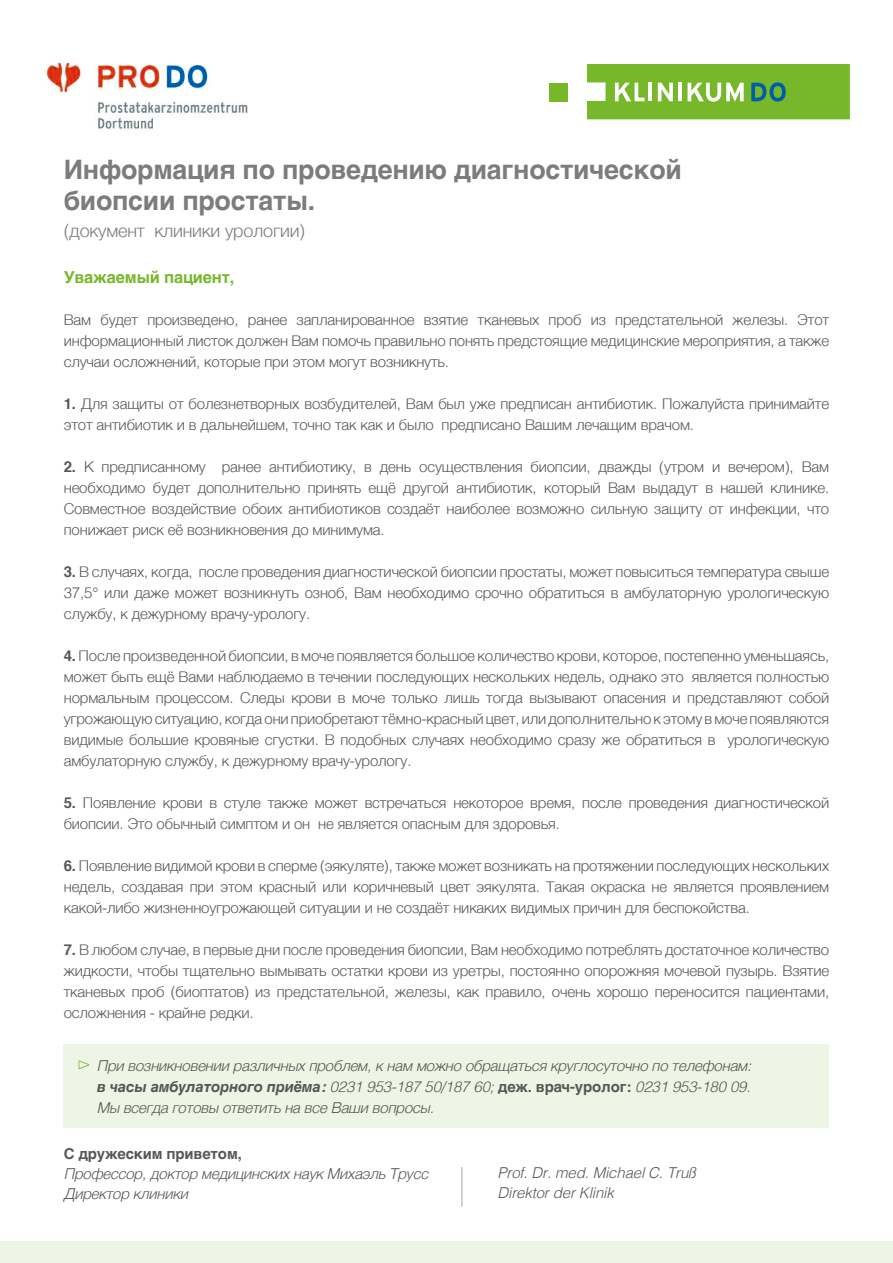
<style>
.page{position:relative;width:893px;height:1263px;background:#fff}
.page>*{position:absolute;margin:0;border:0;box-sizing:border-box;transform-origin:0 0}
.t1{font:700 26.85px/31.3px "Helvetica";letter-spacing:-.01em;color:#7c7c7c}
.t2{font:300 18px "Helvetica";letter-spacing:-.01em;color:#7c7c7c}
.t3{font:700 16.5px "Helvetica";letter-spacing:-.01em;color:#76b82a}
.t4{font:300 15px/21px "Helvetica";letter-spacing:-.01em;color:#575756;text-align:justify}
.t5{font:italic 300 15px/21px "Helvetica";letter-spacing:-.01em;color:#575756}
.t6{font:700 15px "Helvetica";letter-spacing:-.01em;color:#575756}
.t7{font:300 15px "Helvetica";color:#76b82a}
.s1{font-weight:700}
.s2{font-weight:700;font-style:normal}
</style>
<div class="page">
<div style="left:550px;top:83px;width:18px;height:18px;background:#76b82a"></div>
<svg style="left:587px;top:64px;width:263px;height:55px;background:#81bd42"></svg>
<img style="left:46px;top:62px;width:202px;height:67px">
<div style="left:64px;top:1044px;width:765px;height:84px;background:#eff5e4"></div>
<hr style="left:461px;top:1167px;width:1px;height:39px;background:#a8a8a8">
<div style="left:0;top:1242px;width:893px;height:21px;background:#eff5e4"></div>
<h1 class="t1" style="left:64px;top:154px;width:620px">Информация по проведению диагностической биопсии простаты.</h1>
<p class="t2" style="left:64px;top:215px;width:243px">(документ клиники урологии)</p>
<p class="t3" style="left:64px;top:264px;width:172px">Уважаемый пациент,</p>
<p class="t4" style="left:64px;top:308px;width:767px">Вам будет произведено, ранее запланированное взятие тканевых проб из предстательной железы. Этот информационный листок должен Вам помочь правильно понять предстоящие медицинские мероприятия, а также случаи осложнений, которые при этом могут возникнуть.</p>
<p class="t4" style="left:64px;top:392px;width:767px"><span class="s1">1.</span> Для защиты от болезнетворных возбудителей, Вам был уже предписан антибиотик. Пожалуйста принимайте этот антибиотик и в дальнейшем, точно так как и было предписано Вашим лечащим врачом.</p>
<p class="t4" style="left:64px;top:455px;width:767px"><span class="s1">2.</span> К предписанному ранее антибиотику, в день осуществления биопсии, дважды (утром и вечером), Вам необходимо будет дополнительно принять ещё другой антибиотик, который Вам выдадут в нашей клинике.<br>Совместное воздействие обоих антибиотиков создаёт наиболее возможно сильную защиту от инфекции, что понижает риск её возникновения до минимума.</p>
<p class="t4" style="left:64px;top:560px;width:767px"><span class="s1">3.</span> В случаях, когда, после проведения диагностической биопсии простаты, может повыситься температура свыше 37,5° или даже может возникнуть озноб, Вам необходимо срочно обратиться в амбулаторную урологическую службу, к дежурному врачу-урологу.</p>
<p class="t4" style="left:64px;top:644px;width:767px"><span class="s1">4.</span> После произведенной биопсии, в моче появляется большое количество крови, которое, постепенно уменьшаясь, может быть ещё Вами наблюдаемо в течении последующих нескольких недель, однако это является полностью нормальным процессом. Следы крови в моче только лишь тогда вызывают опасения и представляют собой угрожающую ситуацию, когда они приобретают тёмно-красный цвет, или дополнительно к этому в моче появляются видимые большие кровяные сгустки. В подобных случаях необходимо сразу же обратиться в урологическую амбулаторную службу, к дежурному врачу-урологу.</p>
<p class="t4" style="left:64px;top:791px;width:767px"><span class="s1">5.</span> Появление крови в стуле также может встречаться некоторое время, после проведения диагностической биопсии. Это обычный симптом и он не является опасным для здоровья.</p>
<p class="t4" style="left:64px;top:854px;width:767px"><span class="s1">6.</span> Появление видимой крови в сперме (эякуляте), также может возникать на протяжении последующих нескольких недель, создавая при этом красный или коричневый цвет эякулята. Такая окраска не является проявлением какой-либо жизненноугрожающей ситуации и не создаёт никаких видимых причин для беспокойства.</p>
<p class="t4" style="left:64px;top:938px;width:767px"><span class="s1">7.</span> В любом случае, в первые дни после проведения биопсии, Вам необходимо потреблять достаточное количество жидкости, чтобы тщательно вымывать остатки крови из уретры, постоянно опорожняя мочевой пузырь. Взятие тканевых проб (биоптатов) из предстательной, железы, как правило, очень хорошо переносится пациентами, осложнения - крайне редки.</p>
<p class="t5" style="left:97px;top:1054px;width:656px;text-align:justify">При возникновении различных проблем, к нам можно обращаться круглосуточно по телефонам: <span class="s1">в часы амбулаторного приёма:</span> 0231 953-187 50/187 60; <span class="s2">деж. врач-уролог:</span> 0231 953-180 09.<br>Мы всегда готовы ответить на все Ваши вопросы.</p>
<p class="t6" style="left:64px;top:1141px;width:180px">С дружеским приветом,</p>
<p class="t5" style="left:64px;top:1162px;width:366px;line-height:20.2px">Профессор, доктор медицинских наук Михаэль Трусс<br>Директор клиники</p>
<p class="t5" style="left:497px;top:1161px;width:200px;line-height:20.2px">Prof. Dr. med. Michael C. Truß<br>Direktor der Klinik</p>
<p class="t7" style="left:97px;top:1060px;width:11px;rotate:90deg">∆</p>
</div>
